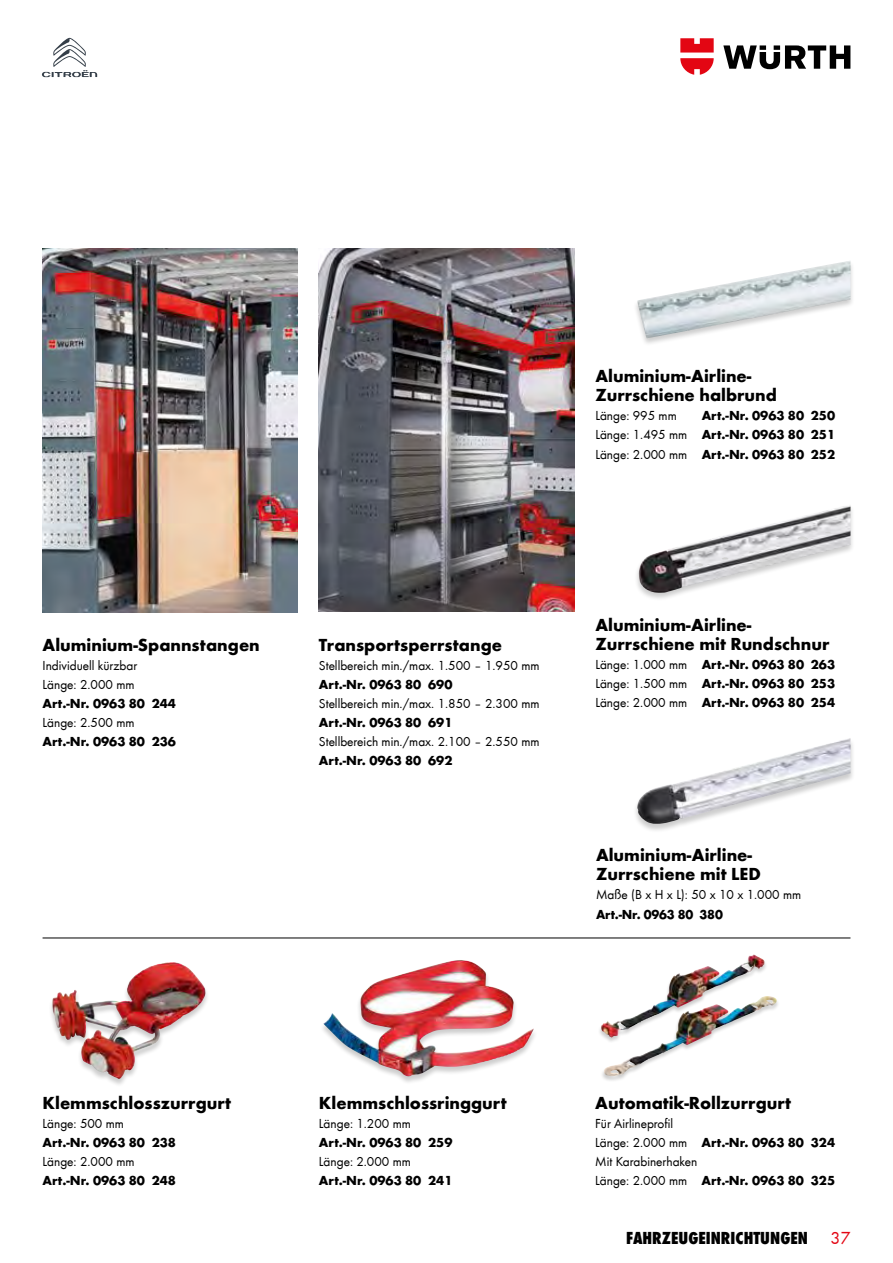
<style>
.page{position:relative;width:893px;height:1263px;background:#fff}
.page>*{position:absolute;margin:0;border:0;box-sizing:border-box;transform-origin:0 0}
.t1{font:700 18px/19.2px "Wuerth";color:#000}
.t2{font:800 condensed 18px "Wuerth";color:#000}
.t3{font:18px "Wuerth";color:#e30613}
.t4{font:700 13.5px/19.2px "Wuerth";color:#000;text-align:justify}
.t5{font:13.5px/19.2px "Wuerth";color:#000}
.s1{font-weight:400}
.s2{font-weight:700}
</style>
<div class="page">
<svg style="left:723px;top:45px;width:127px;height:24px"></svg>
<svg style="left:680px;top:38px;width:34px;height:37px"></svg>
<svg style="left:42px;top:38px;width:55px;height:39px"></svg>
<hr style="left:43px;top:938px;width:807px;height:1px;background:#000">
<div style="left:633px;top:260px;width:222px;height:87px;background:#000;opacity:.2"></div>
<img style="left:637px;top:261px;width:213px;height:77px">
<div style="left:634px;top:504px;width:221px;height:98px;background:#000;opacity:.2"></div>
<img style="left:638px;top:504px;width:212px;height:90px">
<img style="left:43px;top:249px;width:255px;height:363px">
<img style="left:319px;top:249px;width:255px;height:362px">
<div style="left:48px;top:962px;width:162px;height:125px;background:#000;opacity:.2"></div>
<img style="left:52px;top:962px;width:120px;height:78px">
<div style="left:598px;top:954px;width:170px;height:90px;background:#000;opacity:.2"></div>
<img style="left:649px;top:954px;width:104px;height:42px">
<div style="left:600px;top:996px;width:180px;height:86px;background:#000;opacity:.2"></div>
<img style="left:604px;top:998px;width:157px;height:75px">
<img style="left:323px;top:961px;width:211px;height:115px">
<div style="left:633px;top:737px;width:222px;height:96px;background:#000;opacity:.2"></div>
<img style="left:637px;top:738px;width:213px;height:87px">
<h1 class="t1" style="left:595px;top:365px;width:183px">Aluminium-Airline-<br>Zurrschiene halbrund</h1>
<p class="t5" style="left:595px;top:405px;width:83px">Länge: 995 mm</p>
<p class="t4" style="left:595px;top:405px;width:241px;text-indent:106px">Art.-Nr. 0963 80 250<br><span class="s1">Länge: 1.495 mm</span> Art.-Nr. 0963 80 251<br><span class="s1">Länge: 2.000 mm</span> Art.-Nr. 0963 80 252</p>
<h1 class="t1" style="left:43px;top:634px;width:219px">Aluminium-Spannstangen</h1>
<p class="t5" style="left:43px;top:655px;width:96px">Individuell kürzbar<br>Länge: 2.000 mm</p>
<p class="t4" style="left:43px;top:693px;width:135px">Art.-Nr. 0963 80 244</p>
<p class="t5" style="left:43px;top:712px;width:93px">Länge: 2.500 mm</p>
<p class="t4" style="left:43px;top:731px;width:135px">Art.-Nr. 0963 80 236</p>
<h1 class="t1" style="left:319px;top:634px;width:185px">Transportsperrstange</h1>
<p class="t5" style="left:319px;top:655px;width:222px">Stellbereich min./max. 1.500 – 1.950 mm</p>
<p class="t4" style="left:319px;top:674px;width:135px">Art.-Nr. 0963 80 690</p>
<p class="t5" style="left:319px;top:693px;width:222px">Stellbereich min./max. 1.850 – 2.300 mm</p>
<p class="t4" style="left:319px;top:712px;width:135px">Art.-Nr. 0963 80 691</p>
<p class="t5" style="left:319px;top:731px;width:222px">Stellbereich min./max. 2.100 – 2.550 mm</p>
<p class="t4" style="left:319px;top:750px;width:135px">Art.-Nr. 0963 80 692</p>
<h1 class="t1" style="left:595px;top:614px;width:236px">Aluminium-Airline-<br>Zurrschiene mit Rundschnur</h1>
<p class="t4" style="left:595px;top:654px;width:241px"><span class="s1">Länge: 1.000 mm</span> Art.-Nr. 0963 80 263<br><span class="s1">Länge: 1.500 mm</span> Art.-Nr. 0963 80 253<br><span class="s1">Länge: 2.000 mm</span> Art.-Nr. 0963 80 254</p>
<h1 class="t1" style="left:596px;top:844px;width:166px">Aluminium-Airline-<br>Zurrschiene mit LED</h1>
<p class="t5" style="left:596px;top:885px;width:207px">Maße (B x H x L): 50 x 10 x 1.000 mm</p>
<p class="t4" style="left:596px;top:903px;width:128px">Art.-Nr. 0963 80 380</p>
<h1 class="t1" style="left:43px;top:1092px;width:190px">Klemmschlosszurrgurt</h1>
<p class="t5" style="left:43px;top:1113px;width:83px">Länge: 500 mm</p>
<p class="t4" style="left:43px;top:1132px;width:135px">Art.-Nr. 0963 80 238</p>
<p class="t5" style="left:43px;top:1151px;width:93px">Länge: 2.000 mm</p>
<p class="t4" style="left:43px;top:1170px;width:135px">Art.-Nr. 0963 80 248</p>
<h1 class="t1" style="left:319px;top:1092px;width:189px">Klemmschlossringgurt</h1>
<p class="t5" style="left:319px;top:1113px;width:93px">Länge: 1.200 mm</p>
<p class="t4" style="left:319px;top:1132px;width:135px">Art.-Nr. 0963 80 259</p>
<p class="t5" style="left:319px;top:1151px;width:93px">Länge: 2.000 mm</p>
<p class="t4" style="left:319px;top:1170px;width:135px">Art.-Nr. 0963 80 241</p>
<h1 class="t1" style="left:595px;top:1092px;width:197px">Automatik-Rollzurrgurt</h1>
<p class="t5" style="left:595px;top:1113px;width:241px">Für Airlineprofil<br>Länge: 2.000 mm <span class="s2">Art.-Nr. 0963 80 324<br></span>Mit Karabinerhaken<br>Länge: 2.000 mm <span class="s2">Art.-Nr. 0963 80 325</span></p>
<h1 class="t2" style="left:626px;top:1225px;width:183px">FAHRZEUGEINRICHTUNGEN</h1>
<h1 class="t3" style="left:830px;top:1225px;width:21px">3 72</h1>
</div>
